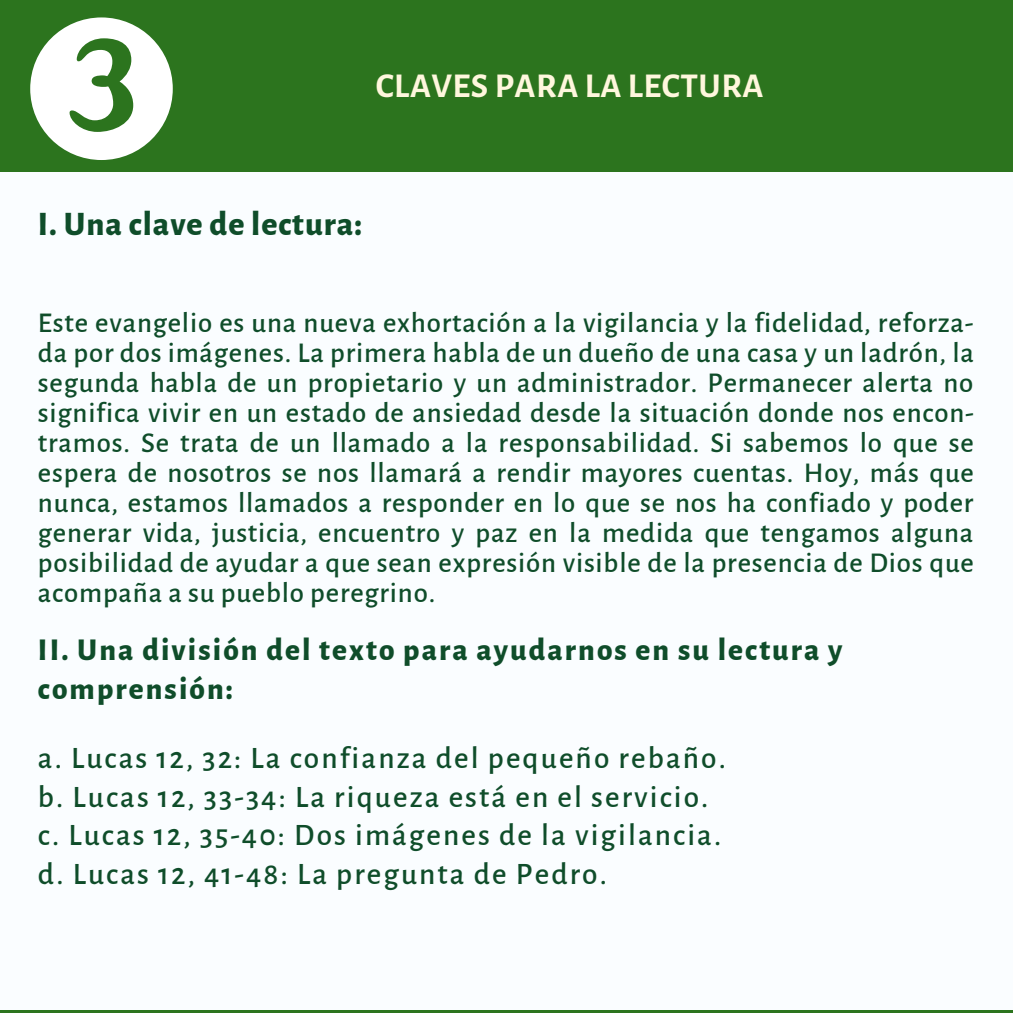
<style>
.page{position:relative;width:1013px;height:1013px;background:#fff}
.page>*{position:absolute;margin:0;border:0;box-sizing:border-box;transform-origin:0 0}
.t1{font:700 35px "Alegreya Sans";letter-spacing:.015em;color:#fff7dd}
.t2{font:800 33.75px "Alegreya Sans";letter-spacing:.03em;color:#0f4d2a}
.t3{font:500 31.25px/38.5px "Alegreya Sans";letter-spacing:.065em;color:#0f4d2a}
.t4{font:800 31.25px/38.5px "Alegreya Sans";letter-spacing:.065em;color:#0f4d2a}
.t5{font:500 28.75px/30px "Alegreya Sans";letter-spacing:.03em;color:#0f4d2a;text-align:justify}
</style>
<div class="page">
<div style="left:0;top:0;width:1012px;height:1012px;background:#2c741e"></div>
<div style="left:0;top:172px;width:1012px;height:837px;background:#fafdff"></div>
<svg style="left:30px;top:17px;width:143px;height:143px"></svg>
<p class="t1" style="left:376px;top:69px;width:389px">CLAVES PARA LA LECTURA</p>
<p class="t2" style="left:38px;top:208px;width:325px">I. Una clave de lectura:</p>
<p class="t5" style="left:38px;top:308px;width:937px">Este evangelio es una nueva exhortación a la vigilancia y la fidelidad, reforza&shy;da por dos imágenes. La primera habla de un dueño de una casa y un ladrón, la segunda habla de un propietario y un administrador. Permanecer alerta no significa vivir en un estado de ansiedad desde la situación donde nos encon&shy;tramos. Se trata de un llamado a la responsabilidad. Si sabemos lo que se espera de nosotros se nos llamará a rendir mayores cuentas. Hoy, más que nunca, estamos llamados a responder en lo que se nos ha confiado y poder generar vida, justicia, encuentro y paz en la medida que tengamos alguna posibilidad de ayudar a que sean expresión visible de la presencia de Dios que acompaña a su pueblo peregrino.</p>
<p class="t4" style="left:38px;top:631px;width:806px">II. Una división del texto para ayudarnos en su lectura y comprensión:</p>
<p class="t3" style="left:38px;top:739px;width:689px">a. Lucas 12, 32: La confianza del pequeño rebaño. b. Lucas 12, 33-34: La riqueza está en el servicio. c. Lucas 12, 35-40: Dos imágenes de la vigilancia. d. Lucas 12, 41-48: La pregunta de Pedro.</p>
</div>
